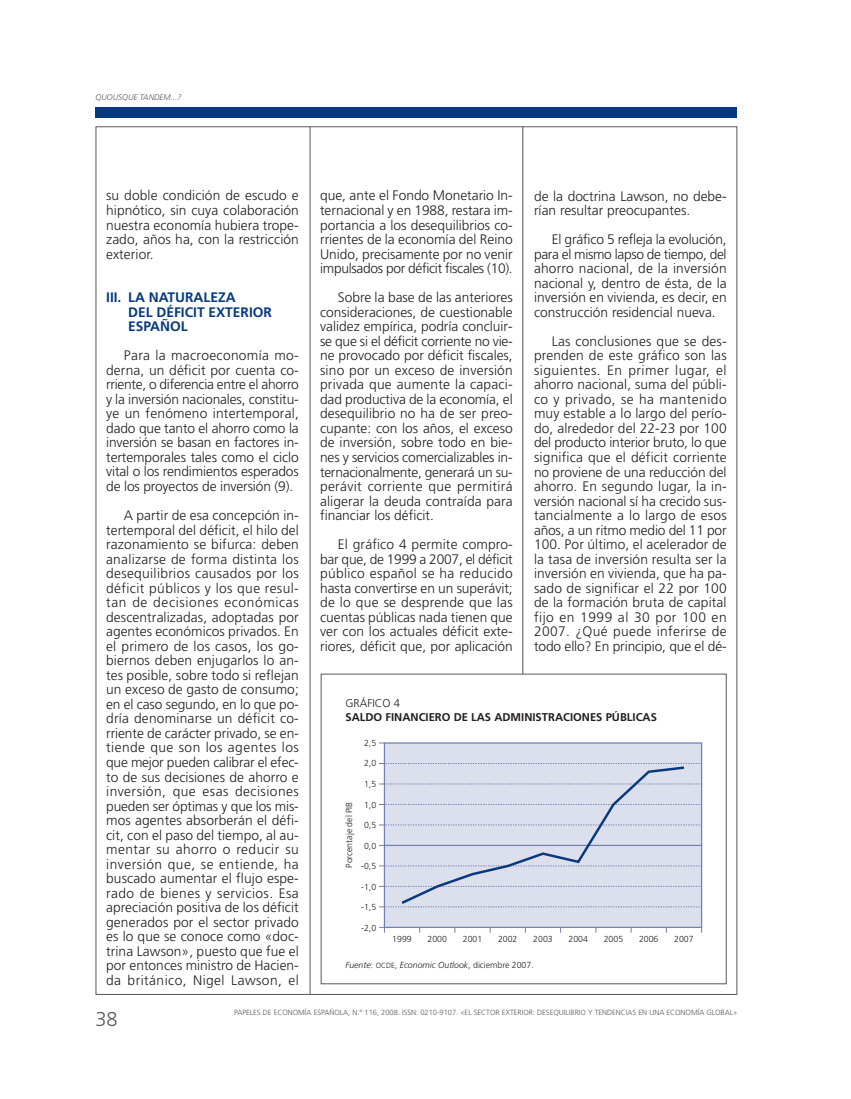
<style>
.page{position:relative;width:851px;height:1099px;background:#fff}
.page>*{position:absolute;margin:0;border:0;box-sizing:border-box;transform-origin:0 0}
.t1{font:300 20px "Frutiger";color:#57585a}
.t2{font:300 13.75px/14.5px "Frutiger";color:#231f20;text-align:justify}
.t3{font:700 13.75px/14.5px "Frutiger";color:#073980}
.t4{font:700 11.25px "Frutiger";color:#231f20}
.t5{font:300 11.25px "Frutiger";color:#231f20}
.t6{font:300 8.75px "Frutiger";color:#231f20}
.t7{font:italic 300 8.75px "Frutiger";color:#231f20}
.t8{font:italic 300 8.12px "Frutiger";color:#57585a}
.t9{font:300 7.5px "Frutiger";color:#57585a}
.s1{font-style:normal}
.s2{font-style:normal;font-size:7.5px}
</style>
<div class="page">
<div style="left:95px;top:107px;width:642px;height:10px;background:#073980"></div>
<hr style="left:309px;top:126px;width:1px;height:868px;background:#57585a">
<hr style="left:522px;top:126px;width:1px;height:569px;background:#57585a">
<div style="left:321px;top:674px;width:405px;height:309px;background:#fff"></div>
<div style="left:384px;top:743px;width:317px;height:184px;background:#dcdfec"></div>
<hr style="left:384px;top:844px;width:317px;height:2px;background:#7480b1">
<div style="left:384px;top:742px;width:318px;height:186px;border:1px solid #7480b1"></div>
<svg style="left:379px;top:763px;width:322px;height:1px"></svg>
<svg style="left:379px;top:783px;width:322px;height:1px"></svg>
<svg style="left:379px;top:804px;width:322px;height:1px"></svg>
<svg style="left:379px;top:824px;width:322px;height:1px"></svg>
<svg style="left:379px;top:865px;width:322px;height:1px"></svg>
<svg style="left:379px;top:886px;width:322px;height:1px"></svg>
<svg style="left:379px;top:906px;width:322px;height:1px"></svg>
<svg style="left:399px;top:766px;width:287px;height:138px"></svg>
<div style="left:320px;top:673px;width:406px;height:311px;border:1px solid #57585a"></div>
<p class="t8" style="left:95px;top:94px;width:88px">QUOUSQUE TANDEM...?</p>
<p class="t2" style="left:106px;top:189px;width:194px">su doble condición de escudo e hipnótico, sin cuya colaboración nuestra economía hubiera trope&shy;zado, años ha, con la restricción exterior.</p>
<p class="t3" style="left:128px;top:291px;width:145px;text-indent:-22px">III. LA NATURALEZA<br>DEL DÉFICIT EXTERIOR<br>ESPAÑOL</p>
<p class="t2" style="left:106px;top:349px;width:194px;text-indent:18px">Para la macroeconomía mo&shy;derna, un déficit por cuenta co&shy;rriente, o diferencia entre el ahorro y la inversión nacionales, constitu&shy;ye un fenómeno intertemporal, dado que tanto el ahorro como la inversión se basan en factores in&shy;tertemporales tales como el ciclo vital o los rendimientos esperados de los proyectos de inversión (9).</p>
<p class="t2" style="left:106px;top:509px;width:194px;text-indent:18px">A partir de esa concepción in&shy;tertemporal del déficit, el hilo del razonamiento se bifurca: deben analizarse de forma distinta los desequilibrios causados por los déficit públicos y los que resul&shy;tan de decisiones económicas descentralizadas, adoptadas por agentes económicos privados. En el primero de los casos, los go&shy;biernos deben enjugarlos lo an&shy;tes posible, sobre todo si reflejan un exceso de gasto de consumo; en el caso segundo, en lo que po&shy;dría denominarse un déficit co&shy;rriente de carácter privado, se en&shy;tiende que son los agentes los que mejor pueden calibrar el efec&shy;to de sus decisiones de ahorro e inversión, que esas decisiones pueden ser óptimas y que los mis&shy;mos agentes absorberán el défi&shy;cit, con el paso del tiempo, al au&shy;mentar su ahorro o reducir su inversión que, se entiende, ha buscado aumentar el flujo espe&shy;rado de bienes y servicios. Esa apreciación positiva de los déficit generados por el sector privado es lo que se conoce como «doc&shy;trina Lawson», puesto que fue el por entonces ministro de Hacien&shy;da británico, Nigel Lawson, el</p>
<p class="t2" style="left:320px;top:189px;width:194px">que, ante el Fondo Monetario In&shy;ternacional y en 1988, restara im&shy;portancia a los desequilibrios co&shy;rrientes de la economía del Reino Unido, precisamente por no venir impulsados por déficit fiscales (10).</p>
<p class="t2" style="left:320px;top:291px;width:194px;text-indent:18px">Sobre la base de las anteriores consideraciones, de cuestionable validez empírica, podría concluir&shy;se que si el déficit corriente no vie&shy;ne provocado por déficit fiscales, sino por un exceso de inversión privada que aumente la capaci&shy;dad productiva de la economía, el desequilibrio no ha de ser preo&shy;cupante: con los años, el exceso de inversión, sobre todo en bie&shy;nes y servicios comercializables in&shy;ternacionalmente, generará un su&shy;perávit corriente que permitirá aligerar la deuda contraída para financiar los déficit.</p>
<p class="t2" style="left:320px;top:538px;width:194px;text-indent:18px">El gráfico 4 permite compro&shy;bar que, de 1999 a 2007, el déficit público español se ha reducido hasta convertirse en un superávit; de lo que se desprende que las cuentas públicas nada tienen que ver con los actuales déficit exte&shy;riores, déficit que, por aplicación</p>
<p class="t2" style="left:534px;top:189px;width:194px">de la doctrina Lawson, no debe&shy;rían resultar preocupantes.</p>
<p class="t2" style="left:534px;top:233px;width:194px;text-indent:18px">El gráfico 5 refleja la evolución, para el mismo lapso de tiempo, del ahorro nacional, de la inversión nacional y, dentro de ésta, de la inversión en vivienda, es decir, en construcción residencial nueva.</p>
<p class="t2" style="left:534px;top:335px;width:194px;text-indent:18px">Las conclusiones que se des&shy;prenden de este gráfico son las siguientes. En primer lugar, el ahorro nacional, suma del públi&shy;co y privado, se ha mantenido muy estable a lo largo del perío&shy;do, alrededor del 22-23 por 100 del producto interior bruto, lo que significa que el déficit corriente no proviene de una reducción del ahorro. En segundo lugar, la in&shy;versión nacional sí ha crecido sus&shy;tancialmente a lo largo de esos años, a un ritmo medio del 11 por 100. Por último, el acelerador de la tasa de inversión resulta ser la inversión en vivienda, que ha pa&shy;sado de significar el 22 por 100 de la formación bruta de capital fijo en 1999 al 30 por 100 en 2007. ¿Qué puede inferirse de todo ello? En principio, que el dé-</p>
<p class="t5" style="left:345px;top:698px;width:56px">GRÁFICO 4</p>
<p class="t4" style="left:345px;top:712px;width:313px">SALDO FINANCIERO DE LAS ADMINISTRACIONES PÚBLICAS</p>
<p class="t6" style="left:364px;top:739px;width:14px">2,5</p>
<p class="t6" style="left:364px;top:760px;width:14px">2,0</p>
<p class="t6" style="left:364px;top:780px;width:14px">1,5</p>
<p class="t6" style="left:364px;top:801px;width:14px">1,0</p>
<p class="t6" style="left:364px;top:821px;width:14px">0,5</p>
<p class="t6" style="left:364px;top:842px;width:14px">0,0</p>
<p class="t6" style="left:345px;top:867px;width:67px;rotate:-90deg">Porcentaje del PIB</p>
<p class="t6" style="left:361px;top:862px;width:17px">-0,5</p>
<p class="t6" style="left:361px;top:883px;width:17px">-1,0</p>
<p class="t6" style="left:361px;top:903px;width:17px">-1,5</p>
<p class="t6" style="left:361px;top:924px;width:17px">-2,0</p>
<p class="t6" style="left:392px;top:935px;width:21px">1999</p>
<p class="t6" style="left:427px;top:935px;width:21px">2000</p>
<p class="t6" style="left:462px;top:935px;width:21px">2001</p>
<p class="t6" style="left:498px;top:935px;width:21px">2002</p>
<p class="t6" style="left:533px;top:935px;width:21px">2003</p>
<p class="t6" style="left:568px;top:935px;width:21px">2004</p>
<p class="t6" style="left:603px;top:935px;width:21px">2005</p>
<p class="t6" style="left:639px;top:935px;width:21px">2006</p>
<p class="t6" style="left:674px;top:935px;width:21px">2007</p>
<p class="t7" style="left:345px;top:961px;width:190px">Fuente<span class="s1">:</span> <span class="s2">OCDE</span><span class="s1">,</span> Economic Outlook<span class="s1">, diciembre 2007.</span></p>
<h1 class="t1" style="left:95px;top:1010px;width:24px">38</h1>
<p class="t9" style="left:234px;top:1009px;width:504px">PAPELES DE ECONOMÍA ESPAÑOLA, N.° 116, 2008. ISSN: 0210-9107. «EL SECTOR EXTERIOR: DESEQUILIBRIO Y TENDENCIAS EN UNA ECONOMÍA GLOBAL»</p>
</div>
